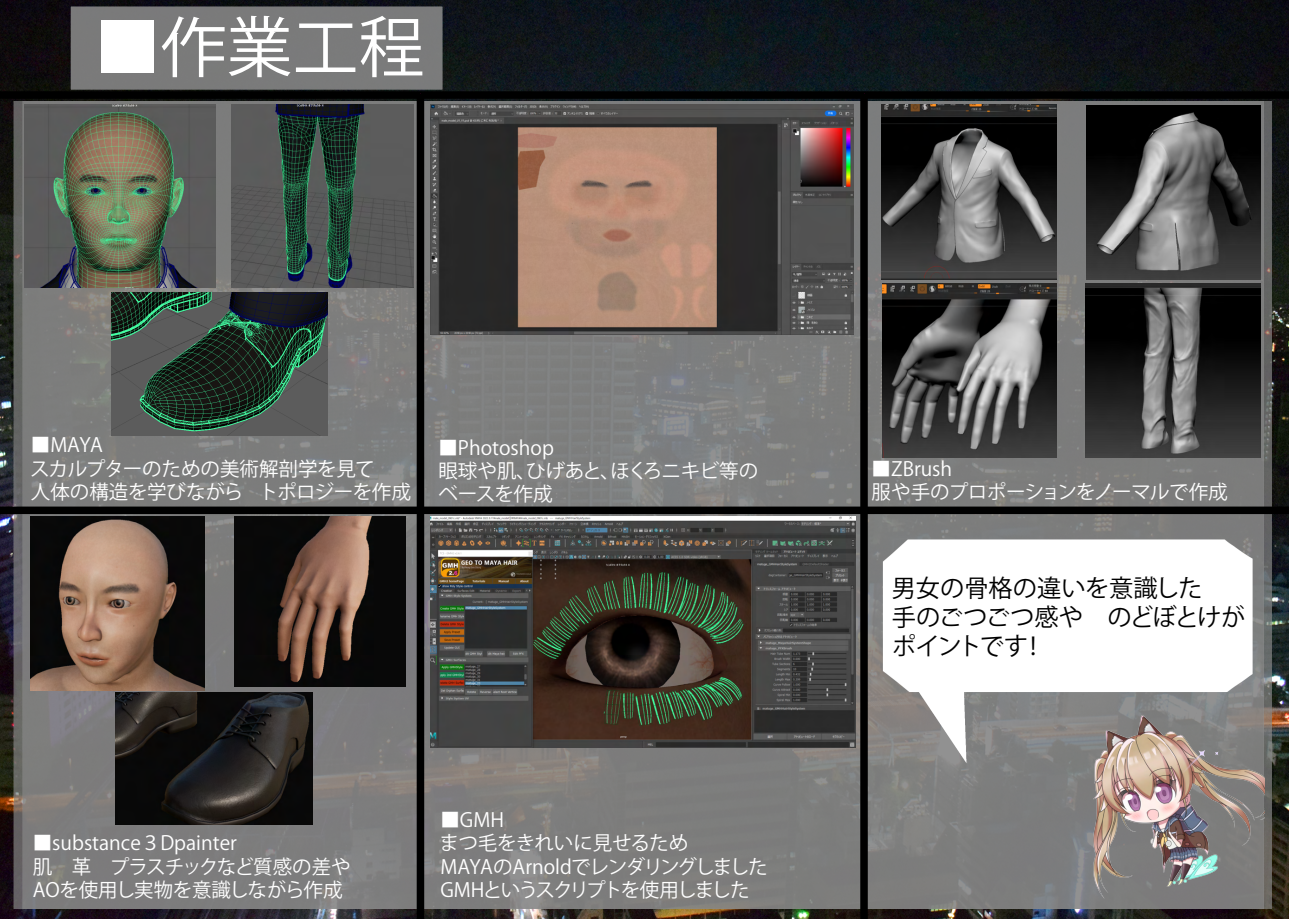
<style>
.page{position:relative;width:1289px;height:919px;background:#fff}
.page>*{position:absolute;margin:0;border:0;box-sizing:border-box;transform-origin:0 0}
.t1{font:66px "Koz Go Pr 6 N";color:#fff}
.t2{font:24.3px/29.1px "Koz Go Pr 6 N";letter-spacing:-.02em;color:#000}
.t3{font:19.5px/23.4px "Koz Go Pr 6 N";letter-spacing:-.01em;color:#fff}
.t4{font:19.5px/23.4px "Koz Go Pr 6 N";letter-spacing:-.04em;color:#fff}
</style>
<div class="page">
<img style="left:5px;top:0;width:1118px;height:412px">
<img style="left:0;top:0;width:5px;height:412px">
<img style="left:1123px;top:0;width:165px;height:367px">
<img style="left:0;top:412px;width:811px;height:506px">
<img style="left:0;top:895px;width:479px;height:23px">
<img style="left:11px;top:0;width:447px;height:182px">
<img style="left:24px;top:105px;width:191px;height:182px">
<img style="left:231px;top:105px;width:183px;height:182px">
<img style="left:112px;top:292px;width:215px;height:144px">
<img style="left:430px;top:105px;width:423px;height:229px">
<img style="left:881px;top:105px;width:175px;height:175px">
<img style="left:1086px;top:106px;width:173px;height:173px">
<img style="left:882px;top:283px;width:174px;height:84px">
<img style="left:1085px;top:283px;width:174px;height:84px">
<img style="left:31px;top:516px;width:174px;height:174px">
<img style="left:234px;top:516px;width:171px;height:170px">
<img style="left:116px;top:692px;width:197px;height:132px">
<img style="left:430px;top:516px;width:381px;height:231px">
<img style="left:811px;top:367px;width:477px;height:551px">
<div style="left:0;top:91px;width:1288px;height:8px;background:#000"></div>
<div style="left:0;top:506px;width:1288px;height:8px;background:#000"></div>
<div style="left:417px;top:94px;width:7px;height:824px;background:#000"></div>
<div style="left:860px;top:94px;width:7px;height:824px;background:#000"></div>
<h1 class="t1" style="left:94px;top:10px;width:331px">■作業工程</h1>
<p class="t3" style="left:30px;top:434px;width:382px">■MAYA<br>スカルプターのための美術解剖学を見て<br>人体の構造を学びながら　トポロジーを作成</p>
<p class="t3" style="left:438px;top:436px;width:321px">■Photoshop<br>眼球や肌、ひげあと、ほくろニキビ等のベースを作成</p>
<p class="t3" style="left:33px;top:831px;width:319px">■substance３Dpainter<br>肌　革　プラスチックなど質感の差や<br>AOを使用し実物を意識しながら作成</p>
<p class="t4" style="left:439px;top:808px;width:329px">■GMH<br>まつ毛をきれいに見せるため<br>MAYAのArnoldでレンダリングしました<br>GMHというスクリプトを使用しました</p>
<p class="t3" style="left:871px;top:457px;width:357px">■ZBrush<br>服や手のプロポーションをノーマルで作成</p>
<p class="t2" style="left:891px;top:574px;width:355px">男女の骨格の違いを意識した<br>手のごつごつ感や　のどぼとけがポイントです！</p>
</div>
